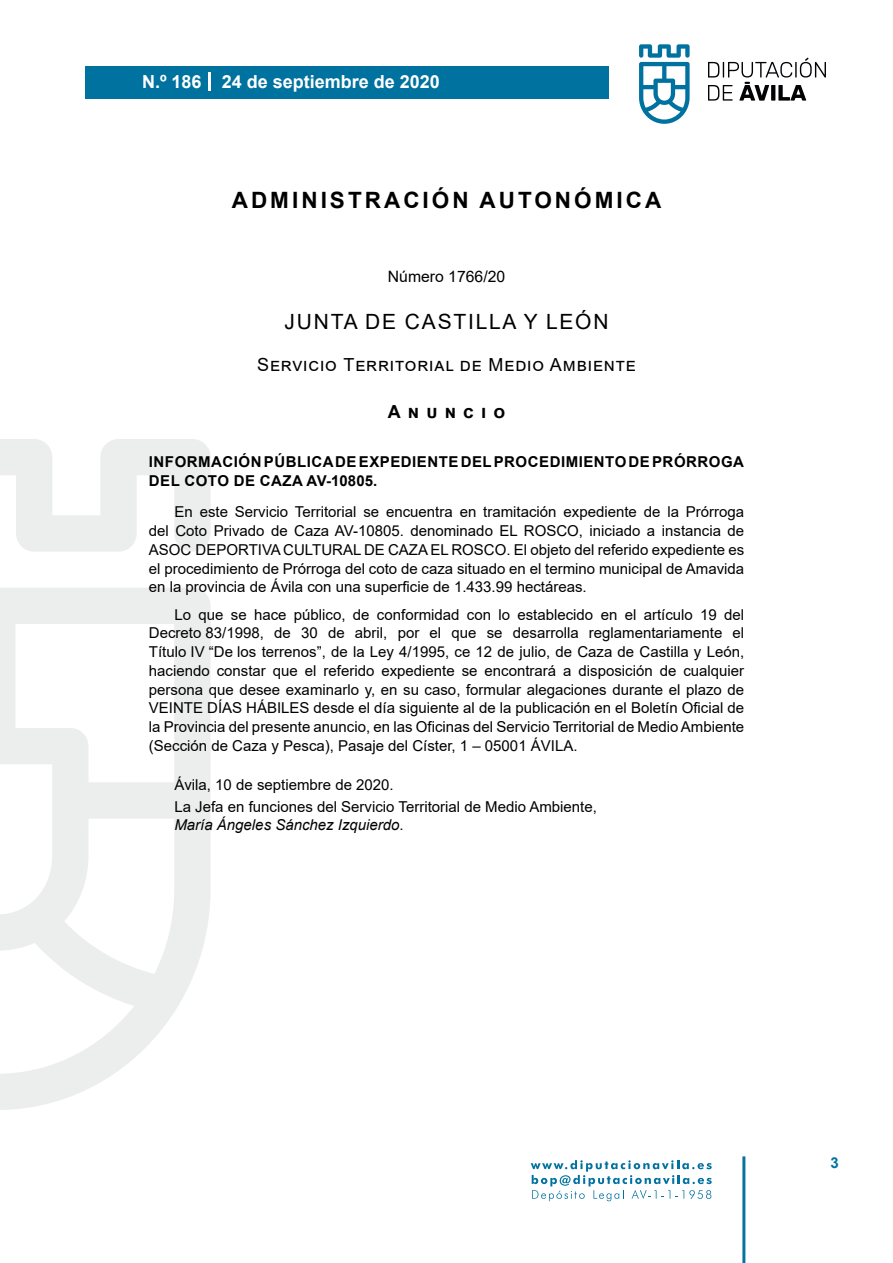
<style>
.page{position:relative;width:893px;height:1263px;background:#fff}
.page>*{position:absolute;margin:0;border:0;box-sizing:border-box;transform-origin:0 0}
.t1{font:700 22.5px "Arial";letter-spacing:.135em;color:#000}
.t2{font:21px "Arial";letter-spacing:.085em;color:#000}
.t3{font:18px "Arial";letter-spacing:.05em;color:#000}
.t4{font:700 18px "Arial";color:#fff}
.t5{font:700 18px "Arial";letter-spacing:.4em;color:#000}
.t6{font:15.75px "Arial";color:#000}
.t7{font:15px/18.8px "Arial";color:#000;text-align:justify}
.t8{font:700 15px/18.8px "Arial";letter-spacing:.035em;color:#000}
.t9{font:italic 15px "Arial";color:#000}
.t10{font:700 15px "Arial";color:#04739f}
.s1{font-style:normal}
</style>
<div class="page">
<svg style="left:531px;top:1160px;width:181px;height:41px"></svg>
<div style="left:85px;top:66px;width:523px;height:33px;background:#00729f"></div>
<svg style="left:639px;top:44px;width:51px;height:80px"></svg>
<svg style="left:708px;top:58px;width:118px;height:43px"></svg>
<hr style="left:742px;top:1156px;width:3px;height:107px;background:#04739f">
<svg style="left:208px;top:72px;width:2px;height:18px"></svg>
<svg style="left:0;top:439px;width:211px;height:671px"></svg>
<p class="t4" style="left:142px;top:69px;width:299px">N.º 186 24 de septiembre de 2020</p>
<h1 class="t1" style="left:232px;top:184px;width:431px">ADMINISTRACIÓN AUTONÓMICA</h1>
<p class="t6" style="left:388px;top:266px;width:119px">Número 1766/20</p>
<h2 class="t2" style="left:285px;top:307px;width:326px">JUNTA DE CASTILLA Y LEÓN</h2>
<p class="t3" style="left:257px;top:353px;width:380px">Servicio Territorial de Medio Ambiente</p>
<p class="t5" style="left:388px;top:399px;width:119px">Anuncio</p>
<p class="t8" style="left:149px;top:452px;width:597px">INFORMACIÓN PÚBLICA DE EXPEDIENTE DEL PROCEDIMIENTO DE PRÓRROGA<br>DEL COTO DE CAZA AV-10805.</p>
<p class="t7" style="left:149px;top:502px;width:597px;text-indent:26px">En este Servicio Territorial se encuentra en tramitación expediente de la Prórroga del Coto Privado de Caza AV-10805. denominado EL ROSCO, iniciado a instancia de ASOC DEPORTIVA CULTURAL DE CAZA EL ROSCO. El objeto del referido expediente es el procedimiento de Prórroga del coto de caza situado en el termino municipal de Amavida en la provincia de Ávila con una superficie de 1.433.99 hectáreas.</p>
<p class="t7" style="left:149px;top:605px;width:597px;text-indent:26px">Lo que se hace público, de conformidad con lo establecido en el artículo 19 del Decreto 83/1998, de 30 de abril, por el que se desarrolla reglamentariamente el Título IV “De los terrenos”, de la Ley 4/1995, ce 12 de julio, de Caza de Castilla y León, haciendo constar que el referido expediente se encontrará a disposición de cualquier persona que desee examinarlo y, en su caso, formular alegaciones durante el plazo de VEINTE DÍAS HÁBILES desde el día siguiente al de la publicación en el Boletín Oficial de la Provincia del presente anuncio, en las Oficinas del Servicio Territorial de Medio Ambiente (Sección de Caza y Pesca), Pasaje del Císter, 1 – 05001 ÁVILA.</p>
<p class="t7" style="left:174px;top:773px;width:424px;line-height:22.2px">Ávila, 10 de septiembre de 2020.<br>La Jefa en funciones del Servicio Territorial de Medio Ambiente,</p>
<p class="t9" style="left:174px;top:815px;width:231px">María Ángeles Sánchez Izquierdo<span class="s1">.</span></p>
<p class="t10" style="left:831px;top:1152px;width:10px">3</p>
</div>
